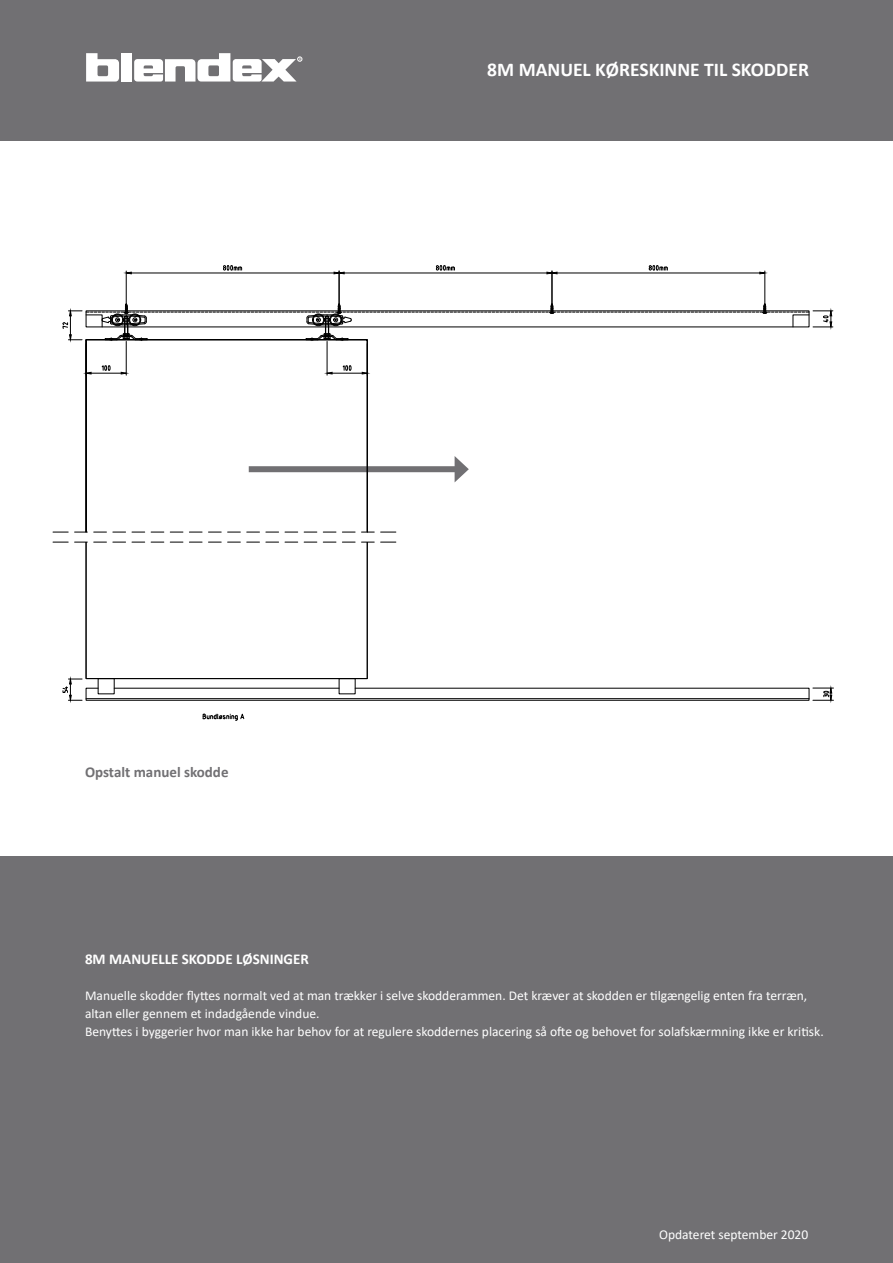
<style>
.page{position:relative;width:893px;height:1263px;background:#fff}
.page>*{position:absolute;margin:0;border:0;box-sizing:border-box;transform-origin:0 0}
.t1{font:700 19.5px "Calibri";color:#fff}
.t2{font:700 15px "Calibri";color:#fff}
.t3{font:700 15px "Calibri";color:#717073}
.t4{font:13.5px/18px "Calibri";color:#fff}
</style>
<div class="page">
<div style="left:0;top:857px;width:893px;height:406px;background:#717073"></div>
<div style="left:0;top:0;width:893px;height:140px;background:#717073"></div>
<svg style="left:86px;top:53px;width:33px;height:29px"></svg>
<div style="left:121px;top:53px;width:11px;height:29px;background:#fff"></div>
<svg style="left:134px;top:53px;width:168px;height:29px"></svg>
<div style="left:249px;top:466px;width:211px;height:6px;background:#717073"></div>
<svg style="left:455px;top:456px;width:14px;height:26px"></svg>
<svg style="left:203px;top:713px;width:41px;height:8px"></svg>
<svg style="left:53px;top:532px;width:15px;height:1px"></svg>
<svg style="left:75px;top:532px;width:12px;height:1px"></svg>
<svg style="left:94px;top:532px;width:12px;height:1px"></svg>
<svg style="left:113px;top:532px;width:13px;height:1px"></svg>
<svg style="left:132px;top:532px;width:13px;height:1px"></svg>
<svg style="left:151px;top:532px;width:13px;height:1px"></svg>
<svg style="left:170px;top:532px;width:13px;height:1px"></svg>
<svg style="left:189px;top:532px;width:13px;height:1px"></svg>
<svg style="left:208px;top:532px;width:13px;height:1px"></svg>
<svg style="left:228px;top:532px;width:12px;height:1px"></svg>
<svg style="left:247px;top:532px;width:12px;height:1px"></svg>
<svg style="left:266px;top:532px;width:13px;height:1px"></svg>
<svg style="left:285px;top:532px;width:13px;height:1px"></svg>
<svg style="left:304px;top:532px;width:13px;height:1px"></svg>
<svg style="left:323px;top:532px;width:13px;height:1px"></svg>
<svg style="left:342px;top:532px;width:13px;height:1px"></svg>
<svg style="left:361px;top:532px;width:13px;height:1px"></svg>
<svg style="left:381px;top:532px;width:15px;height:1px"></svg>
<svg style="left:53px;top:542px;width:15px;height:1px"></svg>
<svg style="left:75px;top:542px;width:12px;height:1px"></svg>
<svg style="left:94px;top:542px;width:12px;height:1px"></svg>
<svg style="left:113px;top:542px;width:13px;height:1px"></svg>
<svg style="left:132px;top:542px;width:13px;height:1px"></svg>
<svg style="left:151px;top:542px;width:13px;height:1px"></svg>
<svg style="left:170px;top:542px;width:13px;height:1px"></svg>
<svg style="left:189px;top:542px;width:13px;height:1px"></svg>
<svg style="left:208px;top:542px;width:13px;height:1px"></svg>
<svg style="left:228px;top:542px;width:12px;height:1px"></svg>
<svg style="left:247px;top:542px;width:12px;height:1px"></svg>
<svg style="left:266px;top:542px;width:13px;height:1px"></svg>
<svg style="left:285px;top:542px;width:13px;height:1px"></svg>
<svg style="left:304px;top:542px;width:13px;height:1px"></svg>
<svg style="left:323px;top:542px;width:13px;height:1px"></svg>
<svg style="left:342px;top:542px;width:13px;height:1px"></svg>
<svg style="left:361px;top:542px;width:13px;height:1px"></svg>
<svg style="left:381px;top:542px;width:15px;height:1px"></svg>
<svg style="left:86px;top:341px;width:282px;height:191px"></svg>
<hr style="left:86px;top:344px;width:1px;height:31px;background:#000">
<hr style="left:126px;top:341px;width:1px;height:34px;background:#000">
<hr style="left:91px;top:373px;width:30px;height:1px;background:#000">
<svg style="left:85px;top:372px;width:7px;height:3px"></svg>
<svg style="left:120px;top:372px;width:7px;height:3px"></svg>
<svg style="left:102px;top:365px;width:8px;height:6px"></svg>
<hr style="left:367px;top:344px;width:1px;height:31px;background:#000">
<hr style="left:327px;top:341px;width:1px;height:34px;background:#000">
<hr style="left:332px;top:373px;width:30px;height:1px;background:#000">
<svg style="left:361px;top:372px;width:6px;height:3px"></svg>
<svg style="left:326px;top:372px;width:7px;height:3px"></svg>
<svg style="left:343px;top:365px;width:8px;height:6px"></svg>
<hr style="left:344px;top:273px;width:203px;height:1px;background:#000">
<svg style="left:436px;top:265px;width:19px;height:5px"></svg>
<hr style="left:552px;top:271px;width:1px;height:34px;background:#000">
<hr style="left:765px;top:271px;width:1px;height:34px;background:#000">
<hr style="left:557px;top:273px;width:203px;height:1px;background:#000">
<svg style="left:546px;top:271px;width:12px;height:4px"></svg>
<svg style="left:759px;top:271px;width:7px;height:4px"></svg>
<svg style="left:649px;top:265px;width:19px;height:5px"></svg>
<hr style="left:126px;top:271px;width:1px;height:34px;background:#000">
<hr style="left:339px;top:271px;width:1px;height:34px;background:#000">
<hr style="left:131px;top:273px;width:203px;height:1px;background:#000">
<svg style="left:125px;top:271px;width:7px;height:4px"></svg>
<svg style="left:333px;top:271px;width:12px;height:4px"></svg>
<svg style="left:223px;top:265px;width:19px;height:5px"></svg>
<svg style="left:63px;top:304px;width:770px;height:37px"></svg>
<svg style="left:63px;top:678px;width:770px;height:23px"></svg>
<h1 class="t1" style="left:487px;top:56px;width:323px">8M MANUEL KØRESKINNE TIL SKODDER</h1>
<p class="t3" style="left:85px;top:761px;width:145px">Opstalt manuel skodde</p>
<p class="t2" style="left:85px;top:948px;width:225px">8M MANUELLE SKODDE LØSNINGER</p>
<p class="t4" style="left:85px;top:986px;width:740px">Manuelle skodder flyttes normalt ved at man trækker i selve skodderammen. Det kræver at skodden er tilgængelig enten fra terræn, altan eller gennem et indadgående vindue.<br>Benyttes i byggerier hvor man ikke har behov for at regulere skoddernes placering så ofte og behovet for solafskærmning ikke er kritisk.</p>
<p class="t4" style="left:659px;top:1225px;width:151px">Opdateret september 2020</p>
</div>
